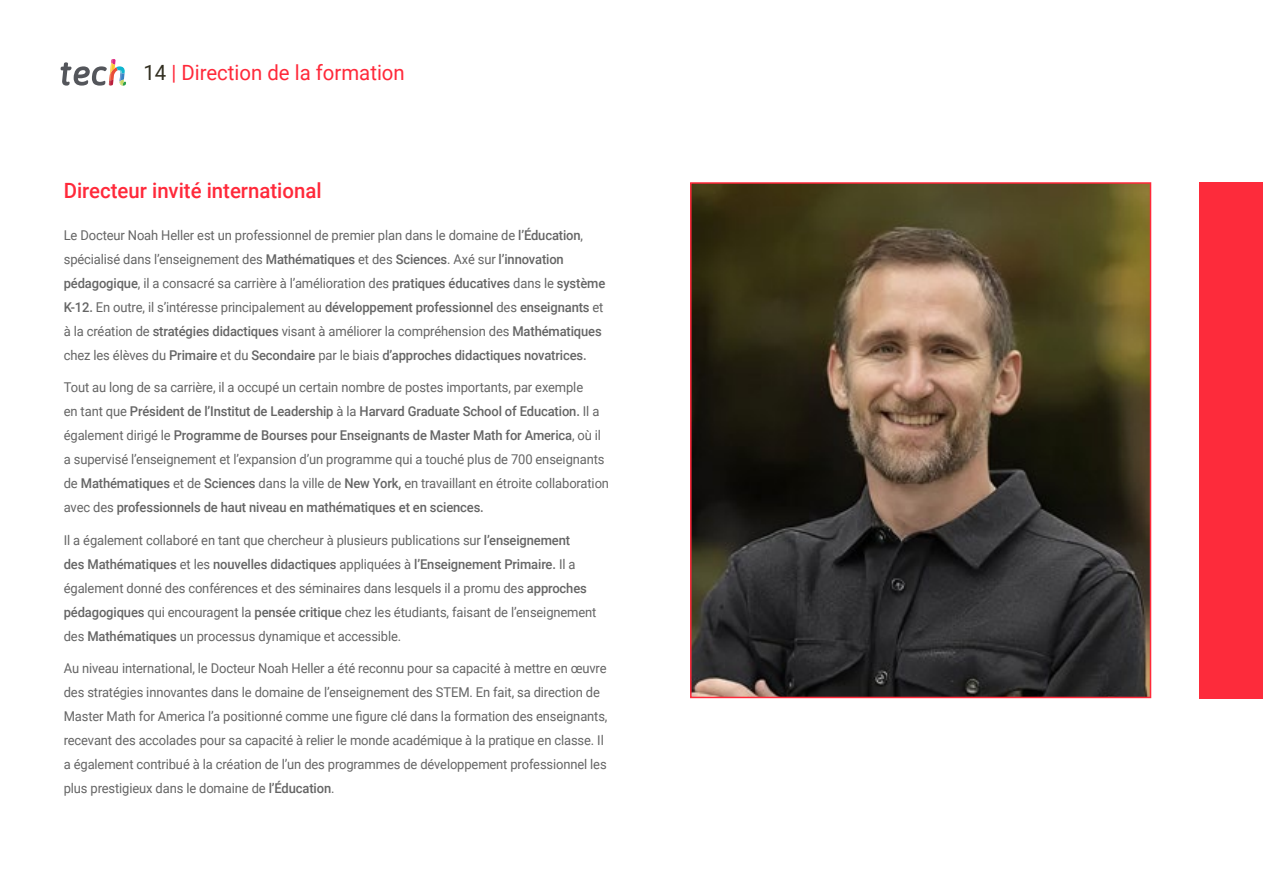
<style>
.page{position:relative;width:1263px;height:893px;background:#fff}
.page>*{position:absolute;margin:0;border:0;box-sizing:border-box;transform-origin:0 0}
.t1{font:500 21px "Roboto";color:#ff293a}
.t2{font:21px "Roboto";color:#ff293a}
.t3{font:13.5px/24px "Roboto";letter-spacing:-.01em;color:#656565;scale:.96 1}
.s1{color:#312e20}
.s2{font-weight:500}
</style>
<div class="page">
<img style="left:693px;top:185px;width:455px;height:510px">
<div style="left:690px;top:182px;width:461px;height:516px;border:2px solid #ff293a"></div>
<svg style="left:61px;top:59px;width:65px;height:27px"></svg>
<div style="left:1199px;top:182px;width:64px;height:516px;background:#fd2b3b"></div>
<h1 class="t2" style="left:144px;top:57px;width:263px"><span class="s1">14</span> | Direction de la formation</h1>
<h1 class="t1" style="left:64px;top:176px;width:259px">Directeur invité international</h1>
<p class="t3" style="left:64px;top:222px;width:566px">Le Docteur Noah Heller est un professionnel de premier plan dans le domaine de <span class="s2">l’Éducation</span>, spécialisé dans l’enseignement des <span class="s2">Mathématiques</span> et des <span class="s2">Sciences</span>. Axé sur <span class="s2">l’innovation pédagogique</span>, il a consacré sa carrière à l’amélioration des <span class="s2">pratiques éducatives</span> dans le <span class="s2">système K-12.</span> En outre, il s’intéresse principalement au <span class="s2">développement professionnel</span> des <span class="s2">enseignants</span> et à la création de <span class="s2">stratégies didactiques</span> visant à améliorer la compréhension des <span class="s2">Mathématiques </span>chez les élèves du <span class="s2">Primaire</span> et du <span class="s2">Secondaire</span> par le biais <span class="s2">d’approches didactiques novatrices.</span></p>
<p class="t3" style="left:64px;top:375px;width:569px">Tout au long de sa carrière, il a occupé un certain nombre de postes importants, par exemple<br>en tant que <span class="s2">Président de l’Institut de Leadership</span> à la <span class="s2">Harvard Graduate School of Education.</span> Il a également dirigé le <span class="s2">Programme de Bourses pour Enseignants de Master Math for America</span>, où il a supervisé l’enseignement et l’expansion d’un programme qui a touché plus de 700 enseignants de <span class="s2">Mathématiques</span> et de <span class="s2">Sciences</span> dans la ville de <span class="s2">New York,</span> en travaillant en étroite collaboration avec des <span class="s2">professionnels de haut niveau en mathématiques et en sciences.</span></p>
<p class="t3" style="left:64px;top:527px;width:556px">Il a également collaboré en tant que chercheur à plusieurs publications sur <span class="s2">l’enseignement<br>des Mathématiques</span> et les <span class="s2">nouvelles didactiques</span> appliquées à <span class="s2">l’Enseignement Primaire.</span> Il a également donné des conférences et des séminaires dans lesquels il a promu des <span class="s2">approches pédagogiques</span> qui encouragent la <span class="s2">pensée critique</span> chez les étudiants, faisant de l’enseignement des <span class="s2">Mathématiques</span> un processus dynamique et accessible.</p>
<p class="t3" style="left:64px;top:656px;width:568px">Au niveau international, le Docteur Noah Heller a été reconnu pour sa capacité à mettre en œuvre des stratégies innovantes dans le domaine de l’enseignement des STEM. En fait, sa direction de Master Math for America l’a positionné comme une figure clé dans la formation des enseignants, recevant des accolades pour sa capacité à relier le monde académique à la pratique en classe. Il a également contribué à la création de l’un des programmes de développement professionnel les plus prestigieux dans le domaine de <span class="s2">l’Éducation</span>.</p>
</div>
